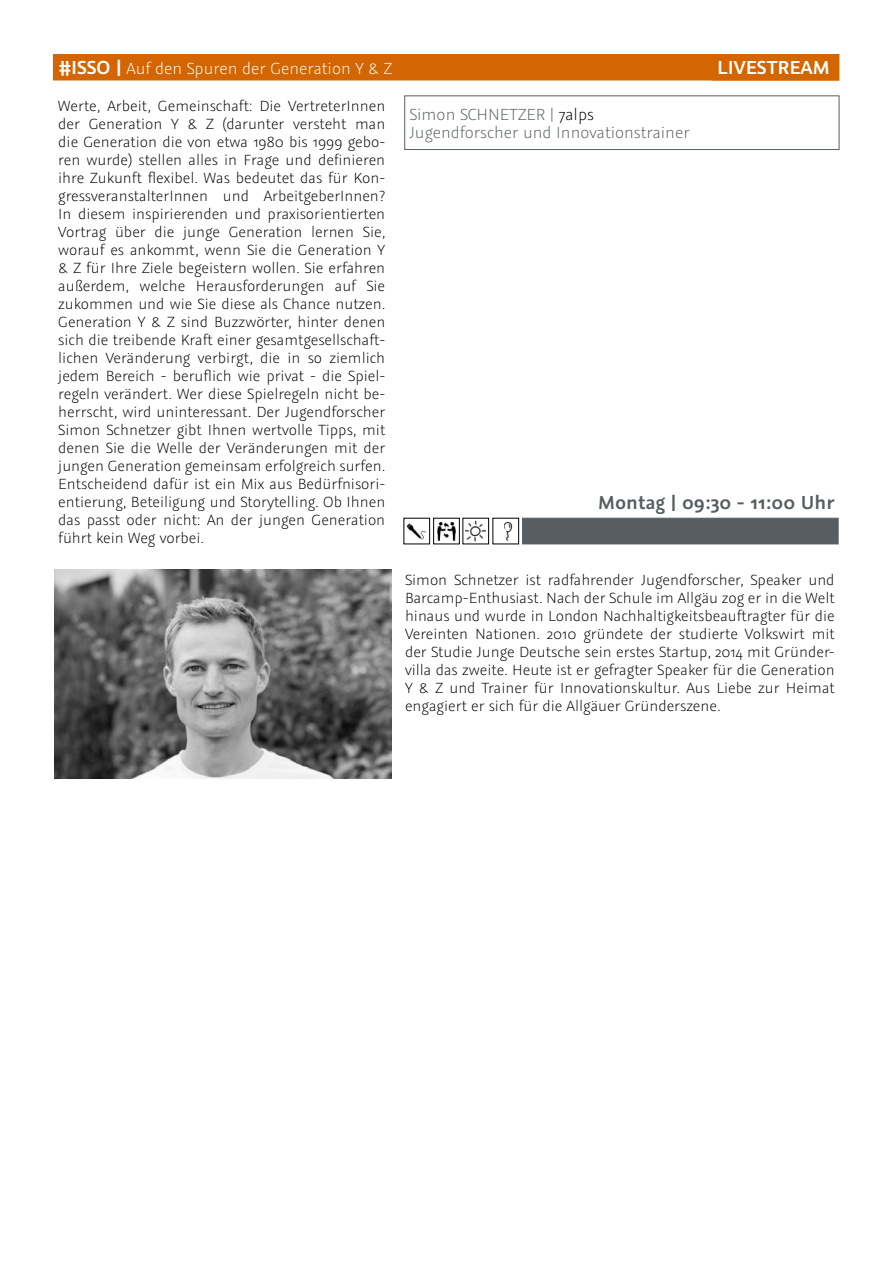
<style>
.page{position:relative;width:893px;height:1263px;background:#fff}
.page>*{position:absolute;margin:0;border:0;box-sizing:border-box;transform-origin:0 0}
.t1{font:600 21px "Graublau Sans";color:#575e62}
.t2{font:600 21px "Graublau Sans";color:#fff}
.t3{font:300 18px/18px "Graublau Sans";color:#575e62}
.t4{font:300 18px "Graublau Sans";color:#fff}
.t5{font:300 16.5px/18px "Graublau Sans";color:#000;text-align:justify}
.s1{font-weight:600;font-size:21px}
.s2{color:#000}
</style>
<div class="page">
<div style="left:404px;top:95px;width:435px;height:55px;border:1px solid #575e62"></div>
<img style="left:408px;top:523px;width:18px;height:17px">
<img style="left:466px;top:521px;width:20px;height:20px">
<div style="left:522px;top:518px;width:316px;height:26px;background:#575e62"></div>
<div style="left:54px;top:55px;width:785px;height:25px;background:#d36602"></div>
<div style="left:53px;top:54px;width:786px;height:26px;border:2px solid #d36602"></div>
<img style="left:506px;top:522px;width:7px;height:18px">
<svg style="left:504px;top:522px;width:3px;height:17px"></svg>
<img style="left:437px;top:522px;width:18px;height:18px">
<div style="left:433px;top:518px;width:27px;height:26px;border:1px solid #000"></div>
<img style="left:54px;top:570px;width:337px;height:208px">
<div style="left:711px;top:54px;width:128px;height:26px;border:2px solid #d36602"></div>
<p class="t4" style="left:59px;top:58px;width:335px"><span class="s1">#ISSO |</span> Auf den Spuren der Generation Y &amp; Z</p>
<p class="t2" style="left:717px;top:55px;width:114px">LIVESTREAM</p>
<p class="t5" style="left:58px;top:97px;width:329px">Werte, Arbeit, Gemeinschaft: Die VertreterInnen der Generation Y &amp; Z (darunter versteht man die Generation die von etwa 1980 bis 1999 gebo&shy;ren wurde) stellen alles in Frage und definieren ihre Zukunft flexibel. Was bedeutet das für Kon&shy;gressveranstalterInnen und ArbeitgeberInnen?<br>In diesem inspirierenden und praxisorientierten Vortrag über die junge Generation lernen Sie, worauf es ankommt, wenn Sie die Generation Y &amp; Z für Ihre Ziele begeistern wollen. Sie erfahren außerdem, welche Herausforderungen auf Sie zukommen und wie Sie diese als Chance nutzen.<br>Generation Y &amp; Z sind Buzzwörter, hinter denen sich die treibende Kraft einer gesamtgesellschaft&shy;lichen Veränderung verbirgt, die in so ziemlich jedem Bereich - beruflich wie privat - die Spiel&shy;regeln verändert. Wer diese Spielregeln nicht be&shy;herrscht, wird uninteressant. Der Jugendforscher Simon Schnetzer gibt Ihnen wertvolle Tipps, mit denen Sie die Welle der Veränderungen mit der jungen Generation gemeinsam erfolgreich surfen.<br>Entscheidend dafür ist ein Mix aus Bedürfnisori&shy;entierung, Beteiligung und Storytelling. Ob Ihnen das passt oder nicht: An der jungen Generation führt kein Weg vorbei.</p>
<p class="t3" style="left:409px;top:105px;width:282px">Simon SCHNETZER | <span class="s2">7alps<br></span>Jugendforscher und Innovationstrainer</p>
<p class="t1" style="left:598px;top:489px;width:238px">Montag | 09:30 - 11:00 Uhr</p>
<p class="t5" style="left:405px;top:571px;width:431px">Simon Schnetzer ist radfahrender Jugendforscher, Speaker und Barcamp-Enthusiast. Nach der Schule im Allgäu zog er in die Welt hinaus und wurde in London Nachhaltigkeitsbeauftragter für die Vereinten Nationen. 2010 gründete der studierte Volkswirt mit der Studie Junge Deutsche sein erstes Startup, 2014 mit Gründer&shy;villa das zweite. Heute ist er gefragter Speaker für die Generation Y &amp; Z und Trainer für Innovationskultur. Aus Liebe zur Heimat engagiert er sich für die Allgäuer Gründerszene.</p>
</div>
